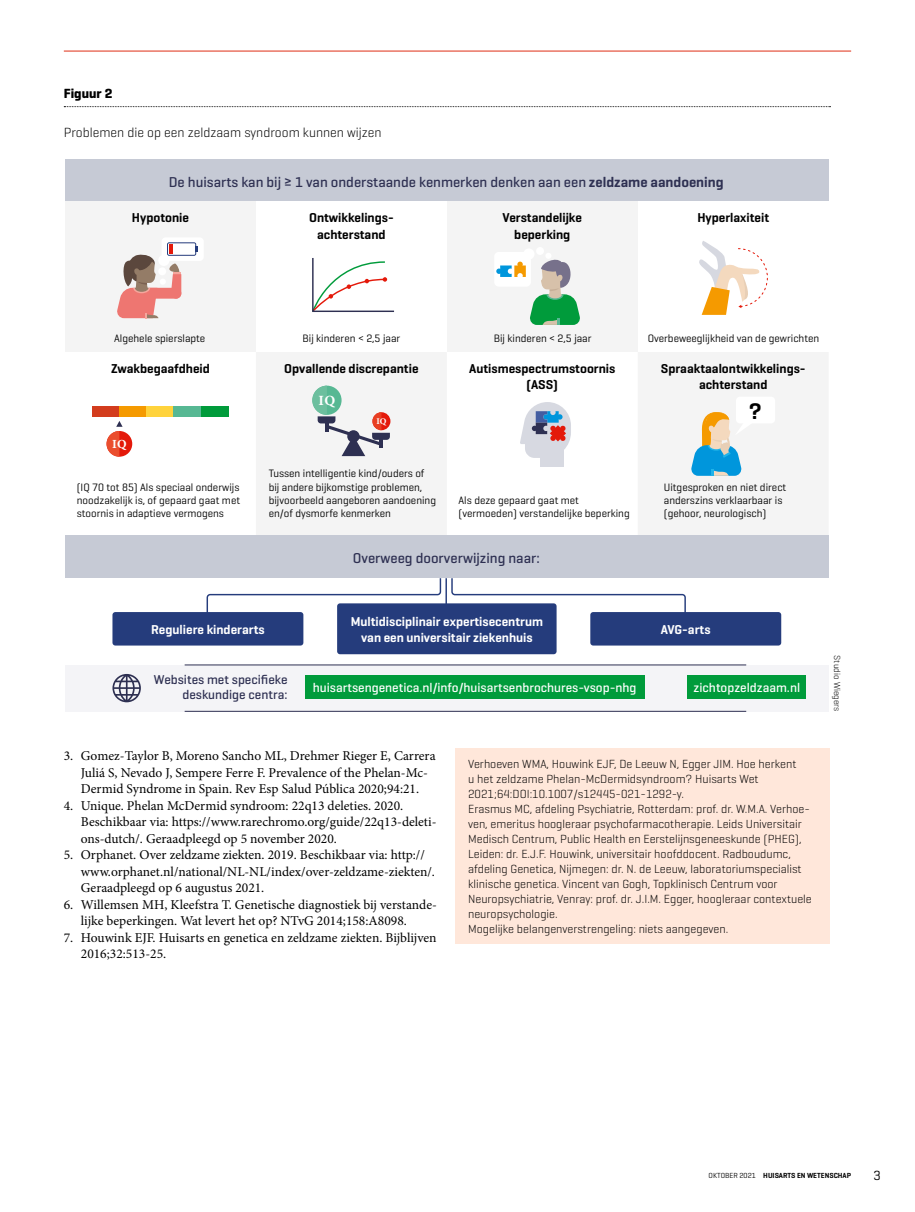
<style>
.page{position:relative;width:915px;height:1212px;background:#fff}
.page>*{position:absolute;margin:0;border:0;box-sizing:border-box;transform-origin:0 0}
.t1{font:23.1px "Geogrotesque Semi Bold 2";color:#000}
.t2{font:14.55px "Geogrotesque Medium 2";color:#2e3052}
.t3{font:13.5px/16.5px "Minion Pro";color:#000}
.Image_Caption_figuur{font:300 13.5px "Geogrotesque";color:#000}
.Image_Caption_figuur-2{font:700 13.5px "Geogrotesque";color:#000}
.t4{font:13.5px "Geogrotesque";color:#000}
.t5{font:13.05px/16px "Geogrotesque Semi Bold 2";color:#000;text-align:center}
.t6{font:13.05px/16px "Geogrotesque Semi Bold 2";color:#fff;text-align:center}
.t7{font:13.05px "Geogrotesque Medium 2";color:#fff}
.t8{font:13.05px/15.8px "Geogrotesque Medium 2";color:#2e3052;text-align:right}
.Biography_auteursinf{font:300 12px/15px "Geogrotesque";color:#000}
.t9{font:10.95px/13px "Geogrotesque Regular 2";color:#000}
.Image_Source_credit{font:300 9px "Geogrotesque";color:#000}
.t10{font:600 7.5px "Geogrotesque";color:#000}
.t11{font:7.5px "Geogrotesque";color:#000}
.s1{font-family:"Geogrotesque Semi Bold 2"}
.s2{font-weight:400}
</style>
<div class="page">
<hr style="left:64px;top:51px;width:786px;height:1px;background:#df2d14">
<svg style="left:64px;top:106px;width:766px;height:1px"></svg>
<div style="left:65px;top:665px;width:763px;height:46px;background:#f4f4f7"></div>
<div style="left:65px;top:159px;width:763px;height:43px;background:#c6cad5"></div>
<div style="left:112px;top:612px;width:191px;height:33px;background:#253c7c;border-radius:3px"></div>
<div style="left:590px;top:612px;width:191px;height:33px;background:#253c7c;border-radius:3px"></div>
<div style="left:337px;top:603px;width:219px;height:51px;background:#253c7c;border-radius:3px"></div>
<svg style="left:450px;top:578px;width:236px;height:37px"></svg>
<div style="left:65px;top:202px;width:191px;height:150px;background:#f4f4f4"></div>
<div style="left:305px;top:676px;width:340px;height:23px;background:#009b3b"></div>
<div style="left:686px;top:676px;width:119px;height:23px;background:#009b3b"></div>
<hr style="left:184px;top:711px;width:562px;height:1px;background:#2e3052">
<hr style="left:184px;top:665px;width:562px;height:1px;background:#2e3052">
<div style="left:446px;top:202px;width:191px;height:150px;background:#f4f4f4"></div>
<svg style="left:699px;top:241px;width:69px;height:74px"></svg>
<div style="left:161px;top:237px;width:43px;height:24px;background:#fff;border-radius:4px"></div>
<svg style="left:117px;top:242px;width:81px;height:76px"></svg>
<div style="left:494px;top:252px;width:36px;height:35px;background:#fff;border-radius:5px"></div>
<div style="left:536px;top:247px;width:8px;height:8px;background:#fff;border-radius:50%"></div>
<div style="left:523px;top:248px;width:11px;height:12px;background:#fff;border-radius:50%"></div>
<svg style="left:496px;top:253px;width:84px;height:72px"></svg>
<svg style="left:312px;top:258px;width:83px;height:54px"></svg>
<hr style="left:445px;top:578px;width:2px;height:28px;background:#253c7c">
<svg style="left:206px;top:578px;width:235px;height:37px"></svg>
<svg style="left:112px;top:674px;width:29px;height:28px"></svg>
<div style="left:65px;top:536px;width:763px;height:42px;background:#c6cad5"></div>
<div style="left:455px;top:748px;width:374px;height:195px;background:#ffe7da"></div>
<svg style="left:65px;top:352px;width:763px;height:184px"></svg>
<p class="Image_Caption_figuur-2" style="left:64px;top:85px;width:50px">Figuur 2</p>
<p class="Image_Caption_figuur" style="left:64px;top:124px;width:319px">Problemen die op een zeldzaam syndroom kunnen wijzen</p>
<p class="t2" style="left:169px;top:173px;width:556px">De huisarts kan bij ≥ 1 van onderstaande kenmerken denken aan een <span class="s1">zeldzame aandoening</span></p>
<p class="t5" style="left:132px;top:210px;width:59px">Hypotonie</p>
<p class="t5" style="left:309px;top:210px;width:86px">Ontwikkelings&shy;achterstand</p>
<p class="t5" style="left:502px;top:210px;width:81px">Verstandelijke beperking</p>
<p class="t5" style="left:697px;top:210px;width:73px">Hyperlaxiteit</p>
<p class="t9" style="left:114px;top:331px;width:93px">Algehele spierslapte</p>
<p class="t9" style="left:302px;top:331px;width:99px">Bij kinderen &lt; 2,5 jaar</p>
<p class="t9" style="left:493px;top:331px;width:99px">Bij kinderen &lt; 2,5 jaar</p>
<p class="t9" style="left:647px;top:331px;width:173px">Overbeweeglijkheid van de gewrichten</p>
<p class="t5" style="left:111px;top:360px;width:100px">Zwakbegaafdheid</p>
<p class="t5" style="left:284px;top:360px;width:136px">Opvallende discrepantie</p>
<p class="t5" style="left:469px;top:360px;width:148px">Autismespectrumstoornis (ASS)</p>
<p class="t5" style="left:660px;top:360px;width:146px">Spraaktaalontwikkelings&shy;achterstand</p>
<p class="t1" style="left:748px;top:396px;width:15px">?</p>
<p class="t9" style="left:77px;top:480px;width:165px;text-align:justify">(IQ 70 tot 85) Als speciaal onderwijs noodzakelijk is, of gepaard gaat met stoornis in adaptieve vermogens</p>
<p class="t9" style="left:268px;top:467px;width:169px">Tussen intelligentie kind/ouders of bij andere bijkomstige problemen, bijvoorbeeld aangeboren aandoening en/of dysmorfe kenmerken</p>
<p class="t9" style="left:458px;top:493px;width:173px">Als deze gepaard gaat met (vermoeden) verstandelijke beperking</p>
<p class="t9" style="left:663px;top:480px;width:124px">Uitgesproken en niet direct anderszins verklaarbaar is (gehoor, neurologisch)</p>
<p class="t2" style="left:353px;top:549px;width:188px">Overweeg doorverwijzing naar:</p>
<p class="t6" style="left:350px;top:613px;width:194px">Multidisciplinair expertisecentrum van een universitair ziekenhuis</p>
<p class="t6" style="left:151px;top:621px;width:115px">Reguliere kinderarts</p>
<p class="t6" style="left:660px;top:621px;width:51px">AVG-arts</p>
<p class="t8" style="left:154px;top:671px;width:135px">Websites met specifieke deskundige centra:</p>
<p class="t7" style="left:313px;top:679px;width:325px">huisartsengenetica.nl/info/huisartsenbrochures-vsop-nhg</p>
<p class="t7" style="left:693px;top:679px;width:108px">zichtopzeldzaam.nl</p>
<p class="t3" style="left:81px;top:748px;width:356px;text-indent:-17px">3. Gomez-Taylor B, Moreno Sancho ML, Drehmer Rieger E, Carrera<br>Juliá S, Nevado J, Sempere Ferre F. Prevalence of the Phelan-Mc-<br>Dermid Syndrome in Spain. Rev Esp Salud Pública 2020;94:21.</p>
<p class="t3" style="left:81px;top:797px;width:357px;text-indent:-17px">4. Unique. Phelan McDermid syndroom: 22q13 deleties. 2020.<br>Beschikbaar via: https://www.rarechromo.org/guide/22q13-deleti&shy;ons-dutch/. Geraadpleegd op 5 november 2020.</p>
<p class="t3" style="left:81px;top:847px;width:355px;text-indent:-17px">5. Orphanet. Over zeldzame ziekten. 2019. Beschikbaar via: http:// www.orphanet.nl/national/NL-NL/index/over-zeldzame-ziekten/.<br>Geraadpleegd op 6 augustus 2021.</p>
<p class="t3" style="left:81px;top:896px;width:357px;text-indent:-17px">6. Willemsen MH, Kleefstra T. Genetische diagnostiek bij verstande&shy;lijke beperkingen. Wat levert het op? NTvG 2014;158:A8098.</p>
<p class="t3" style="left:81px;top:929px;width:357px;text-indent:-17px">7. Houwink EJF. Huisarts en genetica en zeldzame ziekten. Bijblijven<br>2016;32:513-25.</p>
<p class="Biography_auteursinf" style="left:468px;top:756px;width:330px">Verhoeven WMA, Houwink EJF, De Leeuw N, Egger JIM. Hoe herkent u het zeldzame Phelan-McDermidsyndroom? Huisarts Wet<br>2021;64:DOI:10.1007/s12445-021-1292-y.</p>
<p class="Biography_auteursinf" style="left:468px;top:801px;width:345px">Erasmus MC, afdeling Psychiatrie, Rotterdam: prof. dr. W.M.A. Verhoe&shy;ven, emeritus hoogleraar psychofarmacotherapie. Leids Universitair Medisch Centrum, Public Health en Eerstelijnsgeneeskunde (PHEG), Leiden: dr. E.J.F. Houwink, universitair hoofddocent. Radboudumc, afdeling Genetica, Nijmegen: dr. N. de Leeuw, laboratoriumspecialist klinische genetica. Vincent van Gogh, Topklinisch Centrum voor Neuropsychiatrie, Venray: prof. dr. J.I.M. Egger, hoogleraar contextuele neuropsychologie.</p>
<p class="Biography_auteursinf" style="left:468px;top:921px;width:261px">Mogelijke belangenverstrengeling: niets aangegeven.</p>
<p class="Image_Source_credit" style="left:842px;top:655px;width:57px;rotate:90deg">Studio Wiegers</p>
<p class="t11" style="left:715px;top:1171px;width:42px">MAAND 0 00</p>
<p class="t4" style="left:873px;top:1166px;width:9px">3</p>
<p class="t10" style="left:708px;top:1171px;width:144px"><span class="s2">OKTOBER 2021</span> HUISARTS EN WETENSCHAP</p>
</div>
